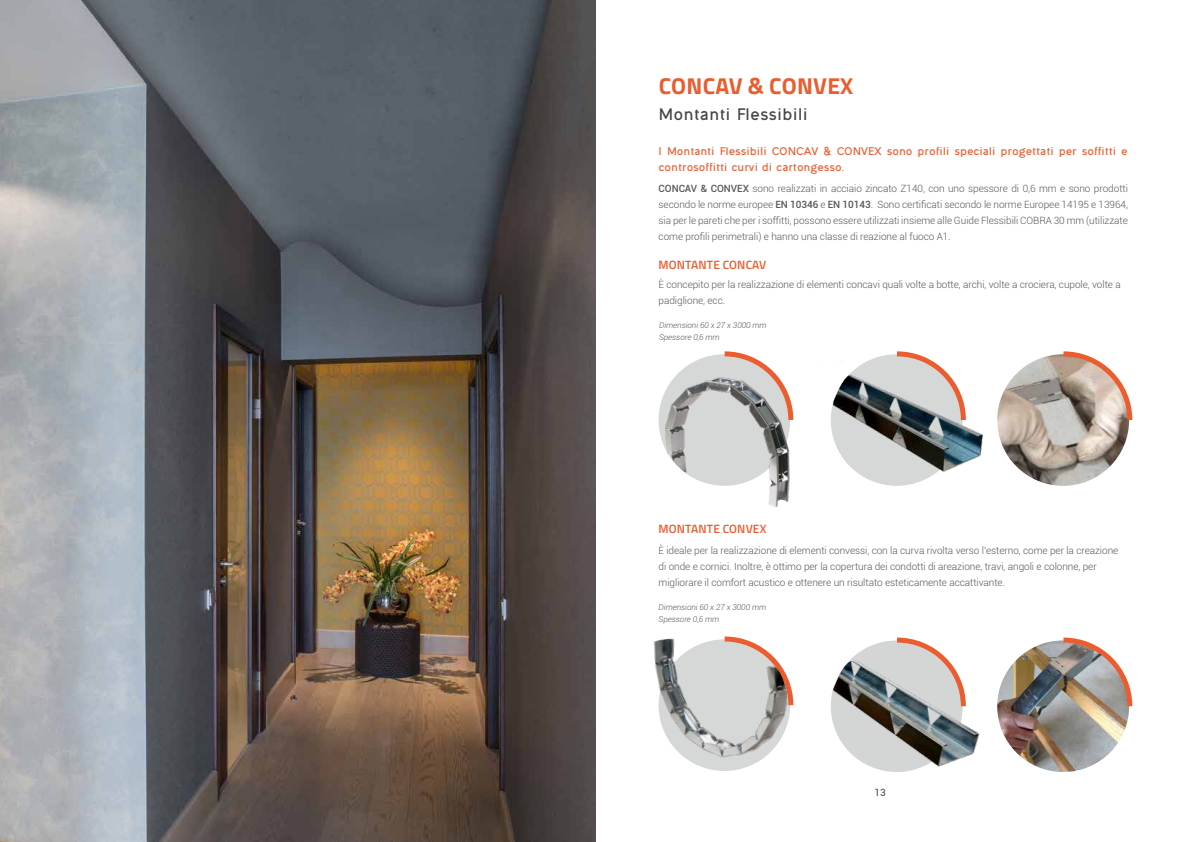
<style>
.page{position:relative;width:1191px;height:842px;background:#fff}
.page>*{position:absolute;margin:0;border:0;box-sizing:border-box;transform-origin:0 0}
.t1{font:700 23px "Titillium Web";letter-spacing:.01em;color:#eb5c2e}
.t2{font:700 15px "Ogonek";color:#474747}
.t3{font:600 12px "Titillium Web";letter-spacing:.01em;color:#eb5c2e}
.t4{font:300 10px/16px "Roboto";letter-spacing:-.005em;color:#575756}
.t5{font:700 10px/16px "Ogonek";letter-spacing:-.005em;color:#eb5c2e}
.t6{font:10px "Roboto";color:#474747}
.t7{font:italic 300 8px/12px "Roboto";letter-spacing:-.005em;color:#575756}
.s1{font-weight:500}
</style>
<div class="page">
<img style="left:0;top:0;width:595px;height:842px">
<img style="left:830px;top:354px;width:132px;height:132px;border-radius:66px">
<svg style="left:892px;top:351px;width:54px;height:21px"></svg>
<img style="left:997px;top:354px;width:132px;height:132px;border-radius:66px">
<svg style="left:1058px;top:351px;width:75px;height:74px"></svg>
<img style="left:997px;top:640px;width:132px;height:132px;border-radius:66px">
<img style="left:1058px;top:637px;width:75px;height:74px">
<img style="left:830px;top:640px;width:132px;height:132px;border-radius:66px">
<svg style="left:892px;top:637px;width:55px;height:22px"></svg>
<img style="left:653px;top:637px;width:140px;height:134px">
<img style="left:658px;top:351px;width:185px;height:157px">
<img style="left:830px;top:659px;width:150px;height:113px">
<img style="left:828px;top:372px;width:155px;height:136px">
<h1 class="t1" style="left:658px;top:68px;width:196px">CONCAV &amp; CONVEX</h1>
<h2 class="t2" style="left:658px;top:103px;width:151px">Montanti Flessibili</h2>
<p class="t5" style="left:658px;top:143px;width:471px">I Montanti Flessibili CONCAV &amp; CONVEX sono profili speciali progettati per soffitti e controsoffitti curvi di cartongesso.</p>
<p class="t4" style="left:658px;top:180px;width:471px;text-align:justify"><span class="s1">CONCAV &amp; CONVEX</span> sono realizzati in acciaio zincato Z140, con uno spessore di 0,6 mm e sono prodotti secondo le norme europee <span class="s1">EN 10346</span> e <span class="s1">EN 10143</span>. Sono certificati secondo le norme Europee 14195 e 13964, sia per le pareti che per i soffitti, possono essere utilizzati insieme alle Guide Flessibili COBRA 30 mm (utilizzate come profili perimetrali) e hanno una classe di reazione al fuoco A1.</p>
<p class="t3" style="left:658px;top:256px;width:109px">MONTANTE CONCAV</p>
<p class="t4" style="left:658px;top:276px;width:464px">È concepito per la realizzazione di elementi concavi quali volte a botte, archi, volte a crociera, cupole, volte a padiglione, ecc.</p>
<p class="t7" style="left:659px;top:319px;width:109px">Dimensioni 60 x 27 x 3000 mm<br>Spessore 0,6 mm</p>
<p class="t3" style="left:658px;top:520px;width:109px">MONTANTE CONVEX</p>
<p class="t4" style="left:658px;top:542px;width:461px">È ideale per la realizzazione di elementi convessi, con la curva rivolta verso l’esterno, come per la creazione di onde e cornici. Inoltre, è ottimo per la copertura dei condotti di areazione, travi, angoli e colonne, per migliorare il comfort acustico e ottenere un risultato esteticamente accattivante.</p>
<p class="t7" style="left:658px;top:601px;width:109px">Dimensioni 60 x 27 x 3000 mm<br>Spessore 0,6 mm</p>
<p class="t6" style="left:874px;top:786px;width:13px">13</p>
</div>
